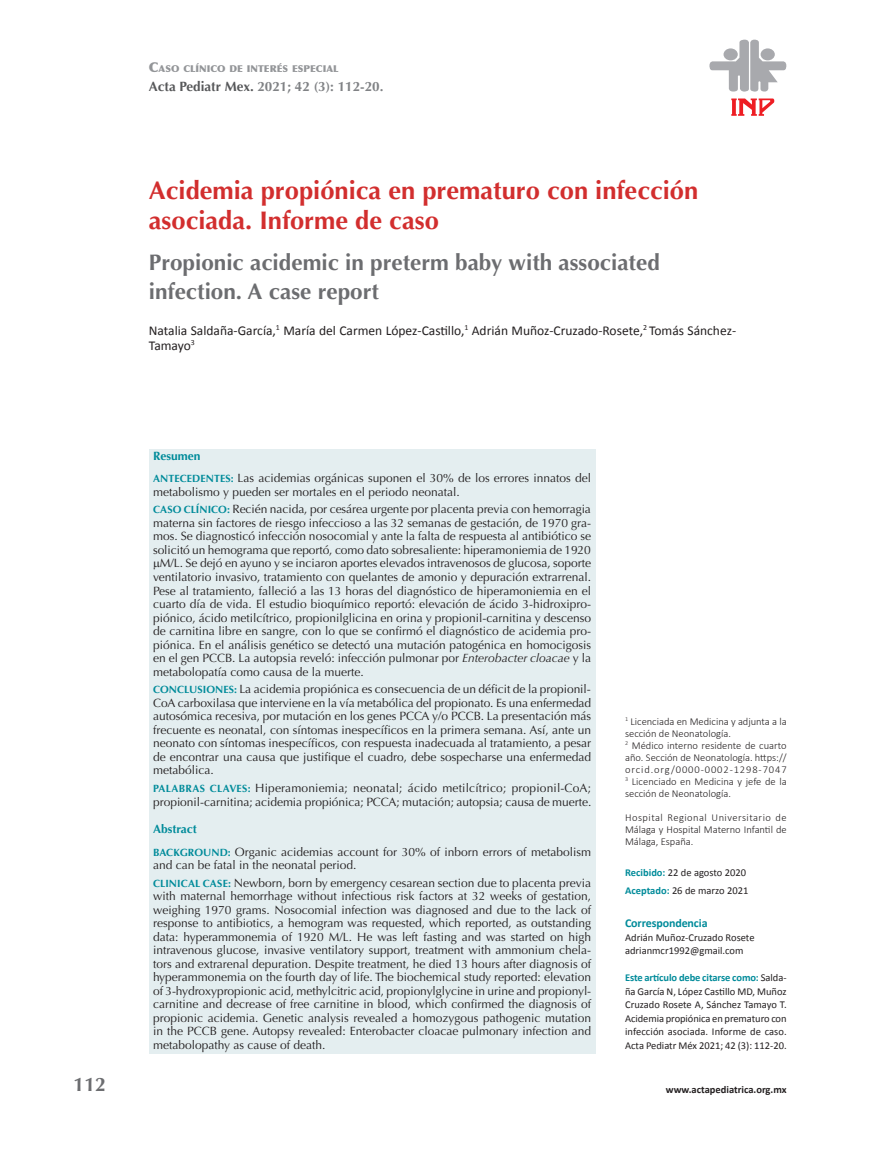
<style>
.page{position:relative;width:893px;height:1149px;background:#fff}
.page>*{position:absolute;margin:0;border:0;box-sizing:border-box;transform-origin:0 0}
.t1{font:700 25.5px/30px "Optima";color:#d22e2e}
.t2{font:700 22.5px/28.5px "Optima";color:#6c6d70}
.t3{font:700 19.5px "Optima";color:#6c6d70}
.t4{font:13.5px/15px "Calibri";color:#231f20}
.t5{font:700 13.5px "Optima";color:#808285}
.t6{font:12px/13.5px "Optima";color:#231f20}
.t7{font:700 12px "Calibri";letter-spacing:-.01em;color:#008b9a}
.t8{font:10.5px/13.5px "Calibri";color:#231f20}
.t9{font:300 10.5px/12px "Calibri";color:#231f20}
.t10{font:700 10.5px "Calibri";color:#231f20}
.t11{font:900 9.45px "Optima";color:#939598}
.s1{font-size:13.5px}
.s2{color:#57585a}
.s3{font-weight:700;color:#008b9a}
.s4{font-weight:700;font-size:10.5px;color:#008b9a}
.s5{font-style:italic}
</style>
<div class="page">
<svg style="left:731px;top:98px;width:44px;height:18px"></svg>
<svg style="left:709px;top:39px;width:78px;height:53px"></svg>
<div style="left:761px;top:48px;width:14px;height:12px;background:#a8a9ad;border-radius:50%"></div>
<div style="left:149px;top:449px;width:446px;height:604px;background:#e4eef0"></div>
<p class="t11" style="left:149px;top:62px;width:191px"><span class="s1">C</span>ASO CLÍNICO DE INTERÉS ESPECIAL</p>
<p class="t5" style="left:149px;top:78px;width:236px"><span class="s2">Acta Pediatr Mex.</span> 2021; 42 (3): 112-20.</p>
<h1 class="t1" style="left:149px;top:176px;width:551px">Acidemia propiónica en prematuro con infección asociada. Informe de caso</h1>
<h2 class="t2" style="left:149px;top:249px;width:513px">Propionic acidemic in preterm baby with associated infection. A case report</h2>
<p class="t4" style="left:149px;top:322px;width:589px">Natalia Saldaña-García,<sup>1</sup> María del Carmen López-Castillo,<sup>1</sup> Adrián Muñoz-Cruzado-Rosete,<sup>2</sup> Tomás Sánchez-<br>Tamayo<sup>3</sup></p>
<p class="t6" style="left:153px;top:445px;width:439px;line-height:22px"><span class="s3">Resumen<br></span><span class="s4">ANTECEDENTES:</span> Las acidemias orgánicas suponen el 30% de los errores innatos del</p>
<p class="t6" style="left:153px;top:483px;width:439px;line-height:17.7px">metabolismo y pueden ser mortales en el periodo neonatal.<br><span class="s4">CASO CLÍNICO:</span> Recién nacida, por cesárea urgente por placenta previa con hemorragia</p>
<p class="t6" style="left:153px;top:516px;width:439px">materna sin factores de riesgo infeccioso a las 32 semanas de gestación, de 1970 gra-</p>
<p class="t6" style="left:153px;top:529px;width:439px">mos. Se diagnosticó infección nosocomial y ante la falta de respuesta al antibiótico se</p>
<p class="t6" style="left:153px;top:543px;width:439px">solicitó un hemograma que reportó, como dato sobresaliente: hiperamoniemia de 1920</p>
<p class="t6" style="left:160px;top:556px;width:433px">M/L. Se dejó en ayuno y se inciaron aportes elevados intravenosos de glucosa, soporte</p>
<p class="t6" style="left:153px;top:570px;width:439px">ventilatorio invasivo, tratamiento con quelantes de amonio y depuración extrarrenal.</p>
<p class="t6" style="left:153px;top:583px;width:439px">Pese al tratamiento, falleció a las 13 horas del diagnóstico de hiperamoniemia en el</p>
<p class="t6" style="left:153px;top:597px;width:439px">cuarto día de vida. El estudio bioquímico reportó: elevación de ácido 3-hidroxipro-</p>
<p class="t6" style="left:153px;top:610px;width:439px">piónico, ácido metilcítrico, propionilglicina en orina y propionil-carnitina y descenso</p>
<p class="t6" style="left:153px;top:624px;width:439px">de carnitina libre en sangre, con lo que se confirmó el diagnóstico de acidemia pro-</p>
<p class="t6" style="left:153px;top:637px;width:439px">piónica. En el análisis genético se detectó una mutación patogénica en homocigosis</p>
<p class="t6" style="left:153px;top:651px;width:439px">en el gen PCCB. La autopsia reveló: infección pulmonar por <span class="s5">Enterobacter cloacae</span> y la</p>
<p class="t6" style="left:153px;top:664px;width:212px">metabolopatía como causa de la muerte.</p>
<p class="t6" style="left:153px;top:682px;width:440px;text-align:justify"><span class="s4">CONCLUSIONES:</span> La acidemia propiónica es consecuencia de un déficit de la propionil-CoA carboxilasa que interviene en la vía metabólica del propionato. Es una enfermedad autosómica recesiva, por mutación en los genes PCCA y/o PCCB. La presentación más frecuente es neonatal, con síntomas inespecíficos en la primera semana. Así, ante un neonato con síntomas inespecíficos, con respuesta inadecuada al tratamiento, a pesar de encontrar una causa que justifique el cuadro, debe sospecharse una enfermedad metabólica.</p>
<p class="t6" style="left:153px;top:781px;width:440px"><span class="s4">PALABRAS CLAVES:</span> Hiperamoniemia; neonatal; ácido metilcítrico; propionil-CoA; propionil-carnitina; acidemia propiónica; PCCA; mutación; autopsia; causa de muerte.</p>
<p class="t6" style="left:153px;top:818px;width:439px;line-height:22px"><span class="s3">Abstract<br></span><span class="s4">BACKGROUND:</span> Organic acidemias account for 30% of inborn errors of metabolism</p>
<p class="t6" style="left:153px;top:856px;width:439px;line-height:17.7px">and can be fatal in the neonatal period.<br><span class="s4">CLINICAL CASE:</span> Newborn, born by emergency cesarean section due to placenta previa</p>
<p class="t6" style="left:153px;top:889px;width:440px;text-align:justify">with maternal hemorrhage without infectious risk factors at 32 weeks of gestation, weighing 1970 grams. Nosocomial infection was diagnosed and due to the lack of response to antibiotics, a hemogram was requested, which reported, as outstanding data: hyperammonemia of 1920 M/L. He was left fasting and was started on high intravenous glucose, invasive ventilatory support, treatment with ammonium chela&shy;tors and extrarenal depuration. Despite treatment, he died 13 hours after diagnosis of hyperammonemia on the fourth day of life. The biochemical study reported: elevation of 3-hydroxypropionic acid, methylcitric acid, propionylglycine in urine and propionyl&shy;carnitine and decrease of free carnitine in blood, which confirmed the diagnosis of propionic acidemia. Genetic analysis revealed a homozygous pathogenic mutation in the PCCB gene. Autopsy revealed: Enterobacter cloacae pulmonary infection and metabolopathy as cause of death.</p>
<p class="t9" style="left:625px;top:715px;width:163px"><sup>1</sup> Licenciada en Medicina y adjunta a la sección de Neonatología.<br><sup>2</sup> Médico interno residente de cuarto año. Sección de Neonatología. https:// orcid.org/0000-0002-1298-7047<br><sup>3</sup> Licenciado en Medicina y jefe de la sección de Neonatología.</p>
<p class="t9" style="left:625px;top:811px;width:163px;text-align:justify">Hospital Regional Universitario de Málaga y Hospital Materno Infantil de Málaga, España.</p>
<p class="t8" style="left:625px;top:863px;width:125px;line-height:18px"><span class="s3">Recibido:</span> 22 de agosto 2020<br><span class="s3">Aceptado:</span> 26 de marzo 2021</p>
<p class="t7" style="left:625px;top:914px;width:84px">Correspondencia</p>
<p class="t8" style="left:625px;top:929px;width:131px">Adrián Muñoz-Cruzado Rosete adrianmcr1992@gmail.com</p>
<p class="t8" style="left:625px;top:970px;width:163px;text-align:justify"><span class="s3">Este artículo debe citarse como:</span> Salda&shy;ña García N, López Castillo MD, Muñoz Cruzado Rosete A, Sánchez Tamayo T.<br>Acidemia propiónica en prematuro con infección asociada. Informe de caso.<br>Acta Pediatr Méx 2021; 42 (3): 112-20.</p>
<h3 class="t3" style="left:74px;top:1072px;width:34px">112</h3>
<p class="t10" style="left:666px;top:1081px;width:122px">www.actapediatrica.org.mx</p>
</div>
